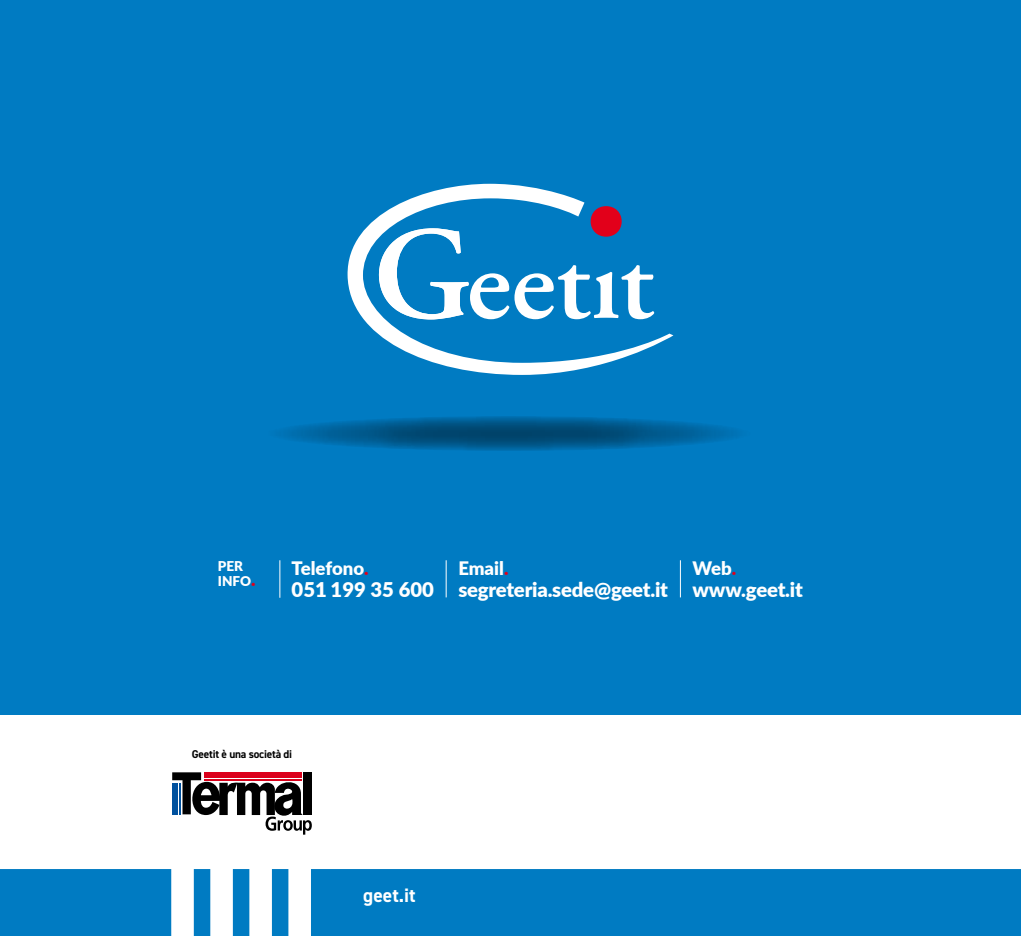
<style>
.page{position:relative;width:1021px;height:936px;background:#fff}
.page>*{position:absolute;margin:0;border:0;box-sizing:border-box;transform-origin:0 0}
.t1{font:900 20.25px "Lato";letter-spacing:-.01em;color:#fff}
.t2{font:700 19.5px "DIN2014";color:#fff}
.t3{font:900 18.6px "Lato";color:#fff}
.t4{font:900 13.5px/15.1px "Lato";color:#fff}
.t5{font:700 11.4px "DIN2014";letter-spacing:-.02em;color:#000}
.s1{font-size:18.6px;color:#e2001a}
.s2{color:#e2001a}
</style>
<div class="page">
<div style="left:0;top:0;width:1020px;height:714px;background:#007bc2"></div>
<svg style="left:347px;top:184px;width:326px;height:191px"></svg>
<hr style="left:279px;top:560px;width:1px;height:37px;background:#fff">
<hr style="left:446px;top:560px;width:1px;height:37px;background:#fff">
<hr style="left:680px;top:560px;width:1px;height:37px;background:#fff">
<svg style="left:0;top:869px;width:1020px;height:66px;background:#1686c7"></svg>
<svg style="left:172px;top:772px;width:140px;height:62px"></svg>
<svg style="left:265px;top:416px;width:486px;height:35px;background:#005c92"></svg>
<p class="t4" style="left:218px;top:558px;width:39px">PER<br>INFO<span class="s1">.</span></p>
<p class="t3" style="left:291px;top:554px;width:78px">Telefono<span class="s2">.</span></p>
<p class="t1" style="left:291px;top:574px;width:144px">051 199 35 600</p>
<p class="t3" style="left:458px;top:554px;width:52px">Email<span class="s2">.</span></p>
<p class="t1" style="left:458px;top:574px;width:211px">segreteria.sede@geet.it</p>
<p class="t3" style="left:692px;top:554px;width:45px">Web<span class="s2">.</span></p>
<p class="t1" style="left:692px;top:574px;width:112px">www.geet.it</p>
<p class="t5" style="left:192px;top:746px;width:102px">Geetit è una società di</p>
<p class="t2" style="left:363px;top:882px;width:54px">geet.it</p>
</div>
